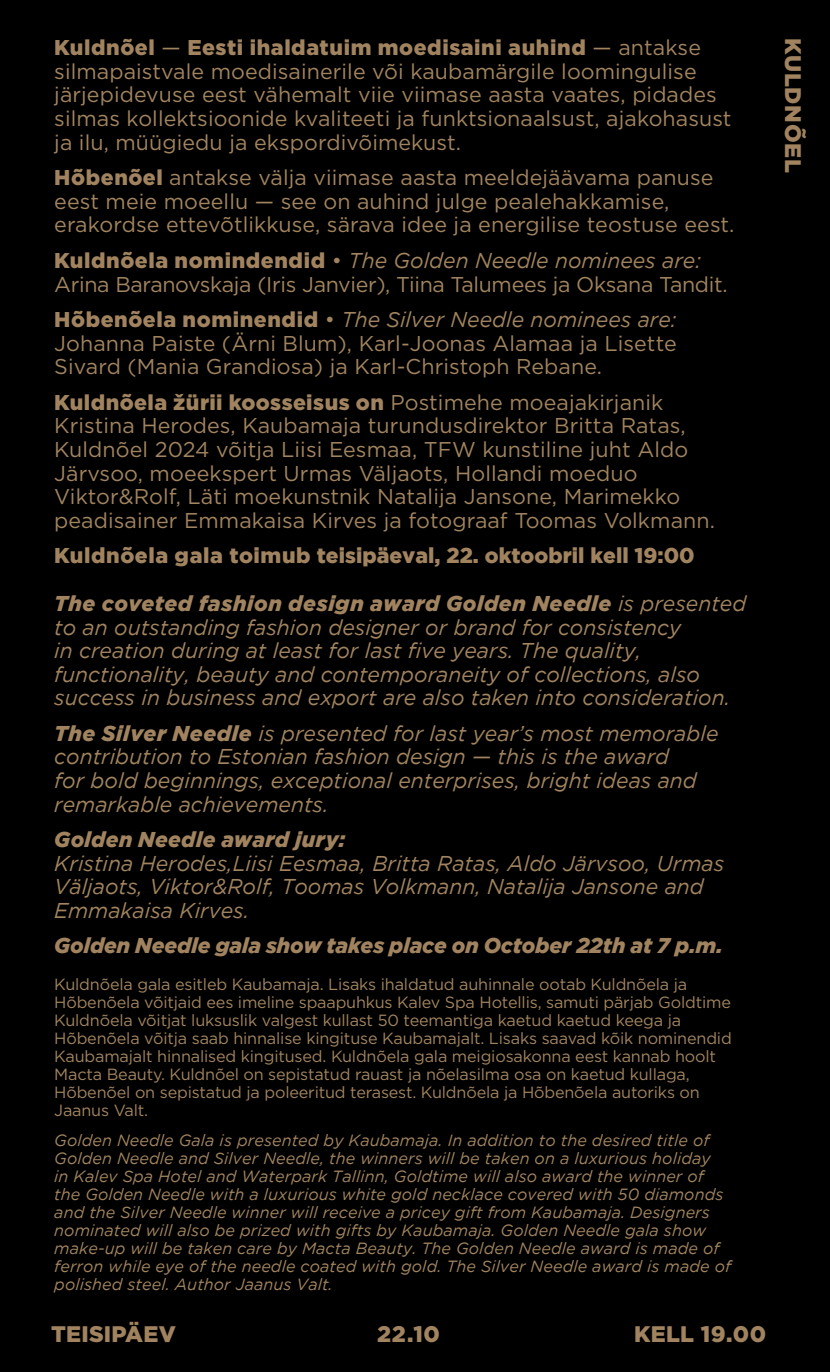
<style>
.page{position:relative;width:830px;height:1372px;background:#fff}
.page>*{position:absolute;margin:0;border:0;box-sizing:border-box;transform-origin:0 0}
.t1{font:900 22.5px "Gotham";letter-spacing:.01em;color:#a1845f}
.t2{font:21.38px/23.6px "Gotham";letter-spacing:.005em;color:#a1845f}
.t3{font:italic 21.38px/23.6px "Gotham";color:#a1845f}
.t4{font:21.38px/23.6px "Gotham";letter-spacing:-.015em;color:#a1845f}
.t5{font:italic 900 21.38px "Gotham";color:#a1845f}
.t6{font:900 21.38px "Gotham";color:#a1845f}
.t7{font:italic 16.2px/18px "Gotham";letter-spacing:.005em;color:#a1845f}
.t8{font:16.2px/18px "Gotham";letter-spacing:-.01em;color:#a1845f}
.s1{font-weight:900}
.s2{font-style:italic}
</style>
<div class="page">
<hr style="left:829px;top:0;width:1px;height:1371px;background:#000">
<div style="left:0;top:0;width:829px;height:1371px;background:#000"></div>
<p class="t2" style="left:54px;top:36px;width:678px"><span class="s1">Kuldnõel</span> — <span class="s1">Eesti ihaldatuim moedisaini auhind</span> — antakse silmapaistvale moedisainerile või kaubamärgile loomingulise järjepidevuse eest vähemalt viie viimase aasta vaates, pidades silmas kollektsioonide kvaliteeti ja funktsionaalsust, ajakohasust ja ilu, müügiedu ja ekspordivõimekust.</p>
<p class="t2" style="left:54px;top:165px;width:681px"><span class="s1">Hõbenõel</span> antakse välja viimase aasta meeldejäävama panuse eest meie moeellu — see on auhind julge pealehakkamise, erakordse ettevõtlikkuse, särava idee ja energilise teostuse eest.</p>
<p class="t4" style="left:54px;top:248px;width:674px"><span class="s1">Kuldnõela nomindendid</span> • <span class="s2">The Golden Needle nominees are:<br></span>Arina Baranovskaja (Iris Janvier), Tiina Talumees ja Oksana Tandit.</p>
<p class="t2" style="left:54px;top:307px;width:623px;text-align:justify"><span class="s1">Hõbenõela nominendid</span> • <span class="s2">The Silver Needle nominees are:<br></span>Johanna Paiste (Ärni Blum), Karl-Joonas Alamaa ja Lisette Sivard (Mania Grandiosa) ja Karl-Christoph Rebane.</p>
<p class="t2" style="left:54px;top:390px;width:662px"><span class="s1">Kuldnõela žürii koosseisus on</span> Postimehe moeajakirjanik Kristina Herodes, Kaubamaja turundusdirektor Britta Ratas, Kuldnõel 2024 võitja Liisi Eesmaa, TFW kunstiline juht Aldo Järvsoo, moeekspert Urmas Väljaots, Hollandi moeduo Viktor&amp;Rolf, Läti moekunstnik Natalija Jansone, Marimekko peadisainer Emmakaisa Kirves ja fotograaf Toomas Volkmann.</p>
<p class="t6" style="left:54px;top:543px;width:641px">Kuldnõela gala toimub teisipäeval, 22. oktoobril kell 19:00</p>
<p class="t3" style="left:54px;top:591px;width:693px"><span class="s1">The coveted fashion design award Golden Needle</span> is presented to an outstanding fashion designer or brand for consistency<br>in creation during at least for last five years. The quality, functionality, beauty and contemporaneity of collections, also success in business and export are also taken into consideration.</p>
<p class="t3" style="left:54px;top:721px;width:665px"><span class="s1">The Silver Needle</span> is presented for last year’s most memorable contribution to Estonian fashion design — this is the award<br>for bold beginnings, exceptional enterprises, bright ideas and remarkable achievements.</p>
<p class="t5" style="left:54px;top:827px;width:292px">Golden Needle award jury:</p>
<p class="t3" style="left:54px;top:851px;width:671px">Kristina Herodes,Liisi Eesmaa, Britta Ratas, Aldo Järvsoo, Urmas<br>Väljaots, Viktor&amp;Rolf, Toomas Volkmann, Natalija Jansone and<br>Emmakaisa Kirves.</p>
<p class="t5" style="left:54px;top:933px;width:670px">Golden Needle gala show takes place on October 22th at 7 p.m.</p>
<p class="t8" style="left:54px;top:974px;width:678px">Kuldnõela gala esitleb Kaubamaja. Lisaks ihaldatud auhinnale ootab Kuldnõela ja Hõbenõela võitjaid ees imeline spaapuhkus Kalev Spa Hotellis, samuti pärjab Goldtime Kuldnõela võitjat luksuslik valgest kullast 50 teemantiga kaetud kaetud keega ja Hõbenõela võitja saab hinnalise kingituse Kaubamajalt. Lisaks saavad kõik nominendid Kaubamajalt hinnalised kingitused. Kuldnõela gala meigiosakonna eest kannab hoolt Macta Beauty. Kuldnõel on sepistatud rauast ja nõelasilma osa on kaetud kullaga, Hõbenõel on sepistatud ja poleeritud terasest. Kuldnõela ja Hõbenõela autoriks on Jaanus Valt.</p>
<p class="t7" style="left:54px;top:1131px;width:678px">Golden Needle Gala is presented by Kaubamaja. In addition to the desired title of Golden Needle and Silver Needle, the winners will be taken on a luxurious holiday<br>in Kalev Spa Hotel and Waterpark Tallinn, Goldtime will also award the winner of the Golden Needle with a luxurious white gold necklace covered with 50 diamonds and the Silver Needle winner will receive a pricey gift from Kaubamaja. Designers nominated will also be prized with gifts by Kaubamaja. Golden Needle gala show make-up will be taken care by Macta Beauty. The Golden Needle award is made of ferron while eye of the needle coated with gold. The Silver Needle award is made of polished steel. Author Jaanus Valt.</p>
<p class="t1" style="left:51px;top:1318px;width:126px">TEISIPÄEV</p>
<p class="t1" style="left:377px;top:1318px;width:64px">22.10</p>
<p class="t1" style="left:633px;top:1318px;width:133px">KELL 19.00</p>
<p class="t1" style="left:808px;top:38px;width:136px;rotate:90deg">KULDNÕEL</p>
</div>
